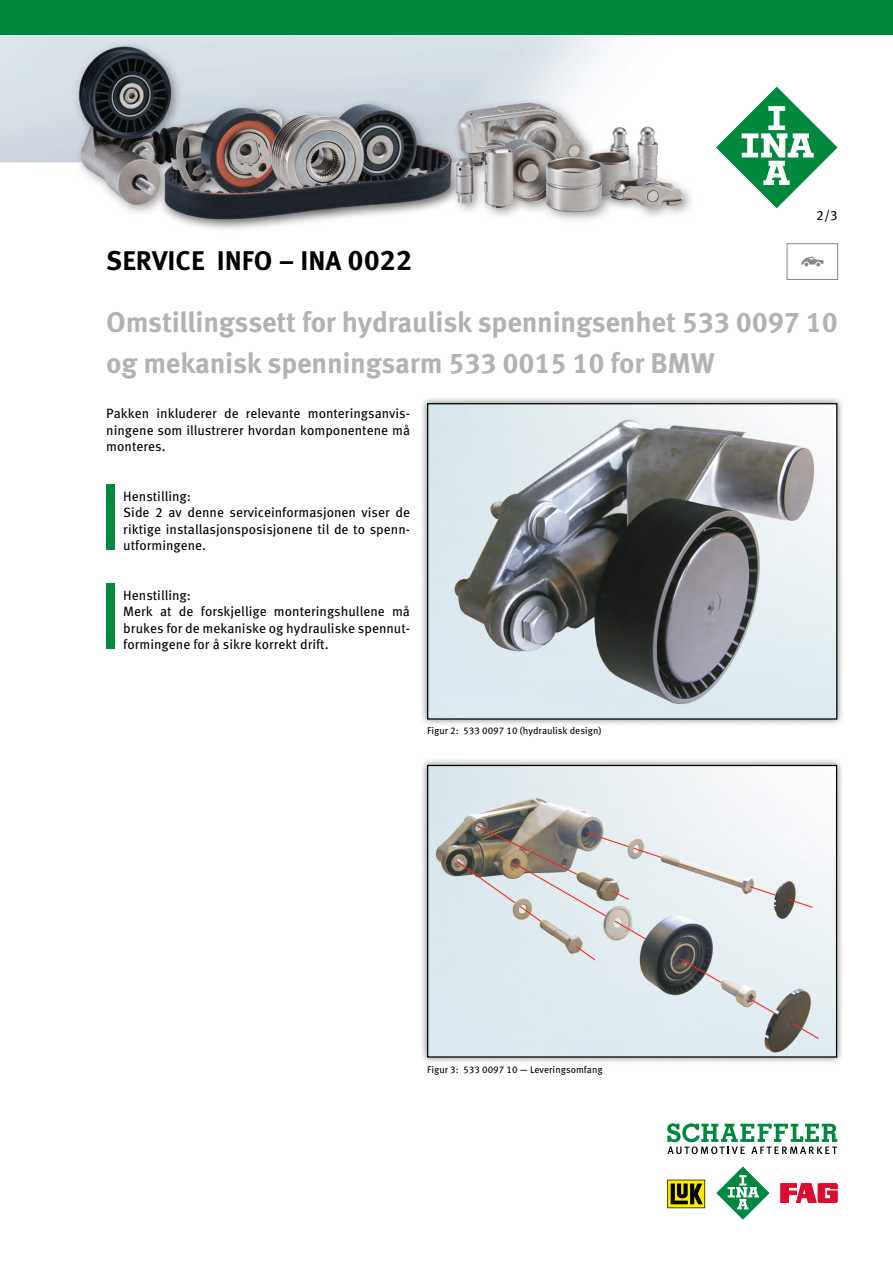
<style>
.page{position:relative;width:893px;height:1263px;background:#fff}
.page>*{position:absolute;margin:0;border:0;box-sizing:border-box;transform-origin:0 0}
.t1{font:700 28.5px/41.4px "Meta Pro";letter-spacing:-.01em;color:#b3b2b2}
.t2{font:700 27px "Meta Pro";color:#000}
.t3{font:13.5px/16.5px "Meta Pro";color:#000}
.t4{font:9.75px "Meta Pro";color:#000}
.s1{font-size:28.5px}
</style>
<div class="page">
<div style="left:419px;top:395px;width:426px;height:332px;background:#000;opacity:.5"></div>
<img style="left:429px;top:405px;width:406px;height:313px">
<div style="left:427px;top:403px;width:410px;height:317px;border:1px solid #000"></div>
<div style="left:419px;top:757px;width:426px;height:308px;background:#000;opacity:.5"></div>
<img style="left:429px;top:767px;width:406px;height:288px">
<div style="left:427px;top:765px;width:410px;height:292px;border:1px solid #000"></div>
<div style="left:106px;top:484px;width:9px;height:66px;background:#00893e"></div>
<div style="left:106px;top:583px;width:9px;height:66px;background:#00893e"></div>
<img style="left:0;top:34px;width:893px;height:195px">
<svg style="left:667px;top:1180px;width:38px;height:28px"></svg>
<svg style="left:781px;top:1183px;width:56px;height:19px"></svg>
<svg style="left:716px;top:1166px;width:54px;height:54px"></svg>
<svg style="left:667px;top:1123px;width:170px;height:31px"></svg>
<svg style="left:715px;top:85px;width:124px;height:124px"></svg>
<div style="left:0;top:0;width:893px;height:34px;background:#00893e"></div>
<div style="left:787px;top:243px;width:51px;height:37px;border:1px solid #878787"></div>
<svg style="left:801px;top:257px;width:23px;height:9px"></svg>
<h2 class="t2" style="left:106px;top:239px;width:308px">SERVICE INFO – INA <span class="s1">0022</span></h2>
<p class="t3" style="left:816px;top:206px;width:23px">2/3</p>
<h1 class="t1" style="left:106px;top:299px;width:733px">Omstillingssett for hydraulisk spenningsenhet 533 0097 10 og mekanisk spenningsarm 533 0015 10 for BMW</h1>
<p class="t3" style="left:106px;top:404px;width:305px;text-align:justify">Pakken inkluderer de relevante monteringsanvis&shy;ningene som illustrerer hvordan komponentene må monteres.</p>
<p class="t3" style="left:123px;top:487px;width:288px">Henstilling:<br>Side 2 av denne serviceinformasjonen viser de riktige installasjonsposisjonene til de to spenn&shy;utformingene.</p>
<p class="t3" style="left:123px;top:586px;width:288px">Henstilling:<br>Merk at de forskjellige monteringshullene må brukes for de mekaniske og hydrauliske spennut&shy;formingene for å sikre korrekt drift.</p>
<p class="t4" style="left:427px;top:723px;width:176px">Figur 2: 533 0097 10 (hydraulisk design)</p>
<p class="t4" style="left:427px;top:1062px;width:177px">Figur 3: 533 0097 10 — Leveringsomfang</p>
</div>
